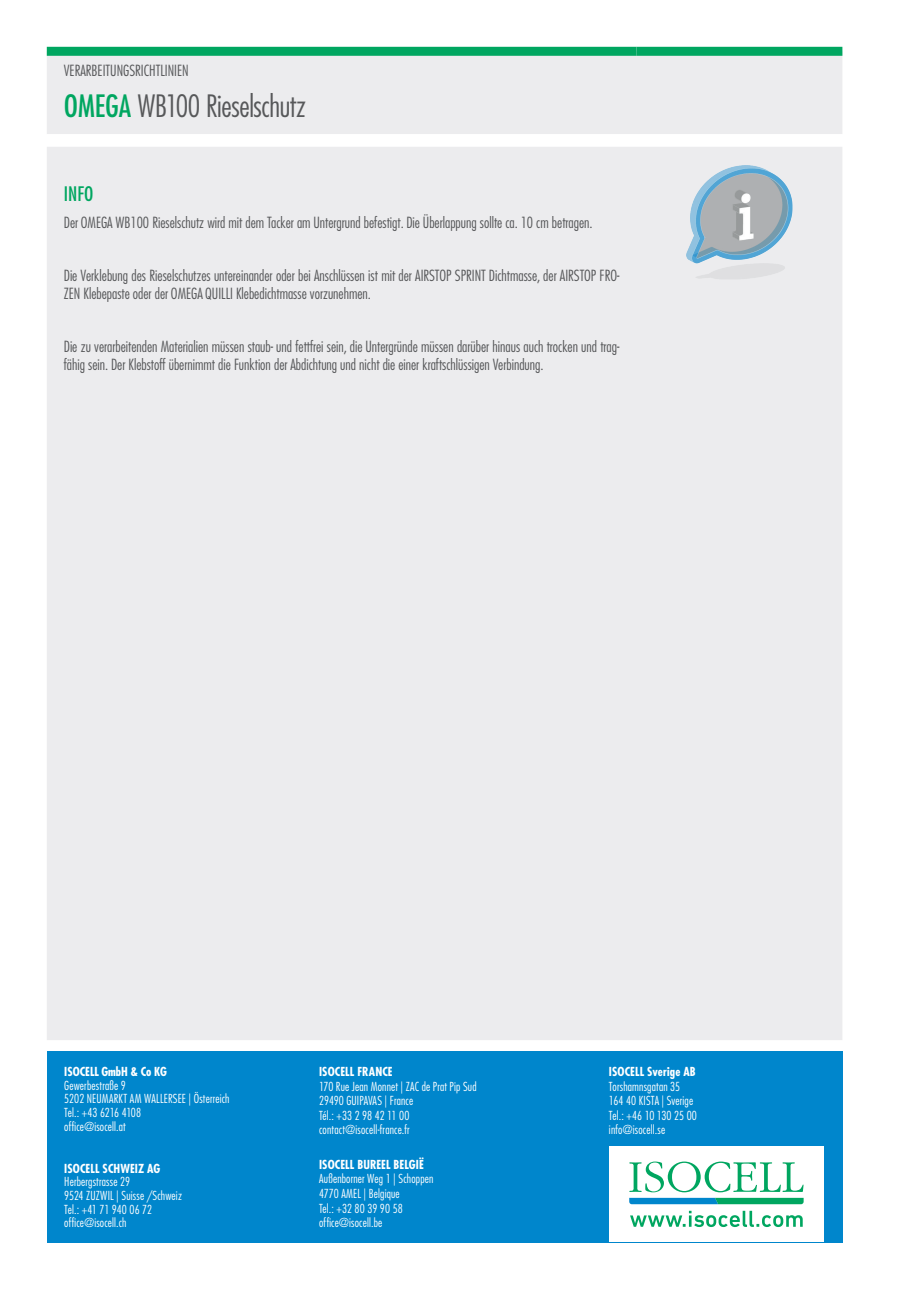
<style>
.page{position:relative;width:919px;height:1289px;background:#fff}
.page>*{position:absolute;margin:0;border:0;box-sizing:border-box;transform-origin:0 0}
.t1{font:300 condensed 30px "Futura LT Pro";letter-spacing:-.01em;color:#57585a}
.t2{font:500 condensed 19.5px "Futura LT Pro";color:#00a660}
.t3{font:300 condensed 15px/18px "Futura LT Pro";color:#57585a}
.t4{font:300 condensed 12.15px/14.5px "Futura LT Pro";letter-spacing:.015em;color:#fff}
.t5{font:700 condensed 12.15px "Futura LT Pro";letter-spacing:.005em;color:#fff}
.s1{font-weight:500;color:#00a660}
</style>
<div class="page">
<div style="left:47px;top:1050px;width:795px;height:192px;background:#0086cc"></div>
<div style="left:609px;top:1146px;width:214px;height:96px;background:#fff"></div>
<svg style="left:629px;top:1161px;width:174px;height:43px"></svg>
<svg style="left:630px;top:1210px;width:172px;height:16px"></svg>
<div style="left:47px;top:56px;width:795px;height:984px;background:#ececee"></div>
<div style="left:47px;top:47px;width:589px;height:9px;background:#00a660"></div>
<div style="left:636px;top:47px;width:206px;height:9px;background:#00a660"></div>
<img style="left:686px;top:165px;width:106px;height:114px">
<p class="t3" style="left:64px;top:62px;width:126px">VERARBEITUNGSRICHTLINIEN</p>
<h1 class="t1" style="left:64px;top:87px;width:244px"><span class="s1">OMEGA</span> WB100 Rieselschutz</h1>
<h2 class="t2" style="left:64px;top:180px;width:31px">INFO</h2>
<p class="t3" style="left:64px;top:213px;width:530px">Der OMEGA WB100 Rieselschutz wird mit dem Tacker am Untergrund befestigt. Die Überlappung sollte ca. 10 cm betragen.</p>
<p class="t3" style="left:64px;top:266px;width:557px">Die Verklebung des Rieselschutzes untereinander oder bei Anschlüssen ist mit der AIRSTOP SPRINT Dichtmasse, der AIRSTOP FRO-<br>ZEN Klebepaste oder der OMEGA QUILLI Klebedichtmasse vorzunehmen.</p>
<p class="t3" style="left:64px;top:337px;width:557px">Die zu verarbeitenden Materialien müssen staub- und fettfrei sein, die Untergründe müssen darüber hinaus auch trocken und trag&shy;fähig sein. Der Klebstoff übernimmt die Funktion der Abdichtung und nicht die einer kraftschlüssigen Verbindung.</p>
<p class="t5" style="left:64px;top:1063px;width:104px">ISOCELL GmbH &amp; Co KG</p>
<p class="t4" style="left:64px;top:1078px;width:167px;line-height:13.6px">Gewerbestraße 9<br>5202 NEUMARKT AM WALLERSEE | Österreich<br>Tel.: +43 6216 4108<br>office@isocell.at</p>
<p class="t5" style="left:64px;top:1159px;width:98px">ISOCELL SCHWEIZ AG</p>
<p class="t4" style="left:64px;top:1174px;width:119px;line-height:13.6px">Herbergstrasse 29<br>9524 ZUZWIL | Suisse /Schweiz<br>Tel.: +41 71 940 06 72 office@isocell.ch</p>
<p class="t5" style="left:319px;top:1063px;width:75px">ISOCELL FRANCE</p>
<p class="t4" style="left:319px;top:1078px;width:159px">170 Rue Jean Monnet | ZAC de Prat Pip Sud<br>29490 GUIPAVAS | France<br>Tél.: +33 2 98 42 11 00 contact@isocell-france.fr</p>
<p class="t5" style="left:319px;top:1156px;width:106px">ISOCELL BUREEL BELGIË</p>
<p class="t4" style="left:319px;top:1171px;width:116px">Außenborner Weg 1 | Schoppen<br>4770 AMEL | Belgique<br>Tel.: +32 80 39 90 58 office@isocell.be</p>
<p class="t5" style="left:609px;top:1063px;width:88px">ISOCELL Sverige AB</p>
<p class="t4" style="left:609px;top:1078px;width:89px">Torshamnsgatan 35<br>164 40 KISTA | Sverige<br>Tel.: +46 10 130 25 00 info@isocell.se</p>
</div>
